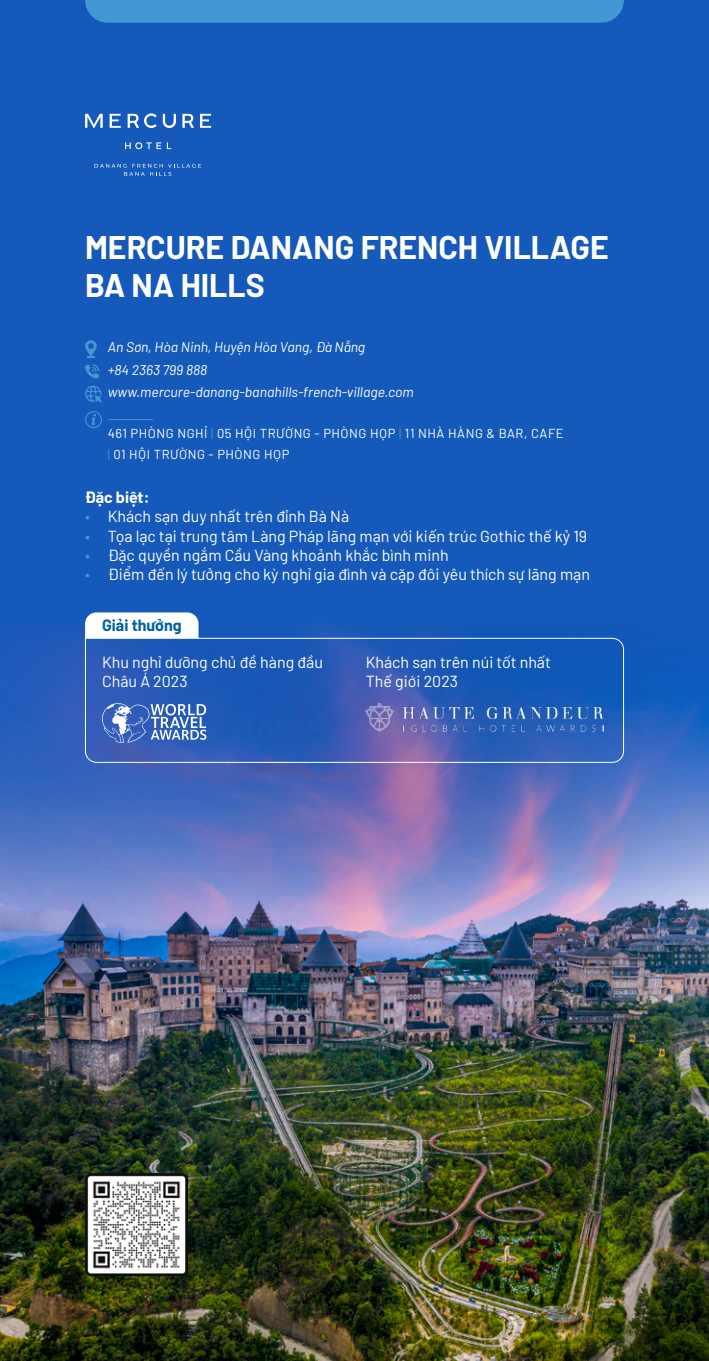
<style>
.page{position:relative;width:709px;height:1361px;background:#1559ba}
.page>*{position:absolute;margin:0;border:0;box-sizing:border-box;transform-origin:0 0}
.TITLE_White_14{font:700 32px "Barlow";color:#fff}
.Body_8_WHITE{font:16px/19.2px "Barlow";color:#fff}
.Bold_8{font:700 16px "Barlow";color:#0060a0}
.Bold_8-2{font:700 16px "Barlow";letter-spacing:-.005em;color:#fff}
.INFO_7_WHITE{font:italic 14px "Barlow";color:#fff}
.Body_8{font:13px "Barlow";letter-spacing:.04em;color:#fff}
.s1{color:#4397d2}
</style>
<div class="page">
<img style="left:0;top:624px;width:709px;height:737px">
<div style="left:85px;top:0;width:539px;height:23px;background:#4397d2"></div>
<svg style="left:85px;top:340px;width:12px;height:17px"></svg>
<svg style="left:85px;top:386px;width:17px;height:17px"></svg>
<svg style="left:85px;top:364px;width:14px;height:14px"></svg>
<svg style="left:85px;top:411px;width:17px;height:17px"></svg>
<hr style="left:108px;top:419px;width:45px;height:1px;background:#4397d2">
<svg style="left:85px;top:637px;width:539px;height:126px"></svg>
<div style="left:85px;top:612px;width:113px;height:26px;background:#fff"></div>
<svg style="left:102px;top:703px;width:104px;height:40px;background:#6688cb"></svg>
<img style="left:366px;top:703px;width:237px;height:28px">
<svg style="left:125px;top:142px;width:36px;height:7px"></svg>
<svg style="left:85px;top:114px;width:18px;height:14px"></svg>
<svg style="left:110px;top:114px;width:11px;height:14px"></svg>
<svg style="left:200px;top:114px;width:11px;height:14px"></svg>
<svg style="left:163px;top:114px;width:13px;height:14px"></svg>
<svg style="left:128px;top:113px;width:29px;height:15px"></svg>
<svg style="left:182px;top:114px;width:12px;height:14px"></svg>
<svg style="left:94px;top:164px;width:107px;height:12px"></svg>
<img style="left:85px;top:1174px;width:102px;height:102px">
<p class="TITLE_White_14" style="left:85px;top:224px;width:525px">MERCURE DANANG FRENCH VILLAGE</p>
<p class="TITLE_White_14" style="left:85px;top:262px;width:181px">BA NA HILLS</p>
<p class="INFO_7_WHITE" style="left:108px;top:337px;width:259px">An Sơn, Hòa Ninh, Huyện Hòa Vang, Đà Nẵng</p>
<p class="INFO_7_WHITE" style="left:108px;top:360px;width:101px">+84 2363 799 888</p>
<p class="INFO_7_WHITE" style="left:108px;top:382px;width:307px">www.mercure-danang-banahills-french-village.com</p>
<p class="Body_8" style="left:108px;top:424px;width:457px">461 PHÒNG NGHỈ <span class="s1">|</span> 05 HỘI TRƯỜNG - PHÒNG HỌP <span class="s1">|</span> 11 NHÀ HÀNG &amp; BAR, CAFE</p>
<p class="Body_8" style="left:108px;top:445px;width:183px"><span class="s1">|</span> 01 HỘI TRƯỜNG - PHÒNG HỌP</p>
<p class="Bold_8-2" style="left:85px;top:486px;width:66px">Đặc biệt:</p>
<p class="Body_8_WHITE" style="left:85px;top:506px;width:266px"><span class="s1">•</span> Khách sạn duy nhất trên đỉnh Bà Nà</p>
<p class="Body_8_WHITE" style="left:85px;top:525px;width:503px"><span class="s1">•</span> Tọa lạc tại trung tâm Làng Pháp lãng mạn với kiến trúc Gothic thế kỷ 19</p>
<p class="Body_8_WHITE" style="left:85px;top:544px;width:365px"><span class="s1">•</span> Đặc quyền ngắm Cầu Vàng khoảnh khắc bình minh</p>
<p class="Body_8_WHITE" style="left:85px;top:563px;width:506px"><span class="s1">•</span> Điểm đến lý tưởng cho kỳ nghỉ gia đình và cặp đôi yêu thích sự lãng mạn</p>
<p class="Bold_8" style="left:102px;top:614px;width:81px">Giải thưởng</p>
<p class="Body_8_WHITE" style="left:102px;top:651px;width:222px">Khu nghỉ dưỡng chủ đề hàng đầu</p>
<p class="Body_8_WHITE" style="left:102px;top:671px;width:87px">Châu Á 2023</p>
<p class="Body_8_WHITE" style="left:366px;top:651px;width:187px">Khách sạn trên núi tốt nhất<br>Thế giới 2023</p>
</div>
